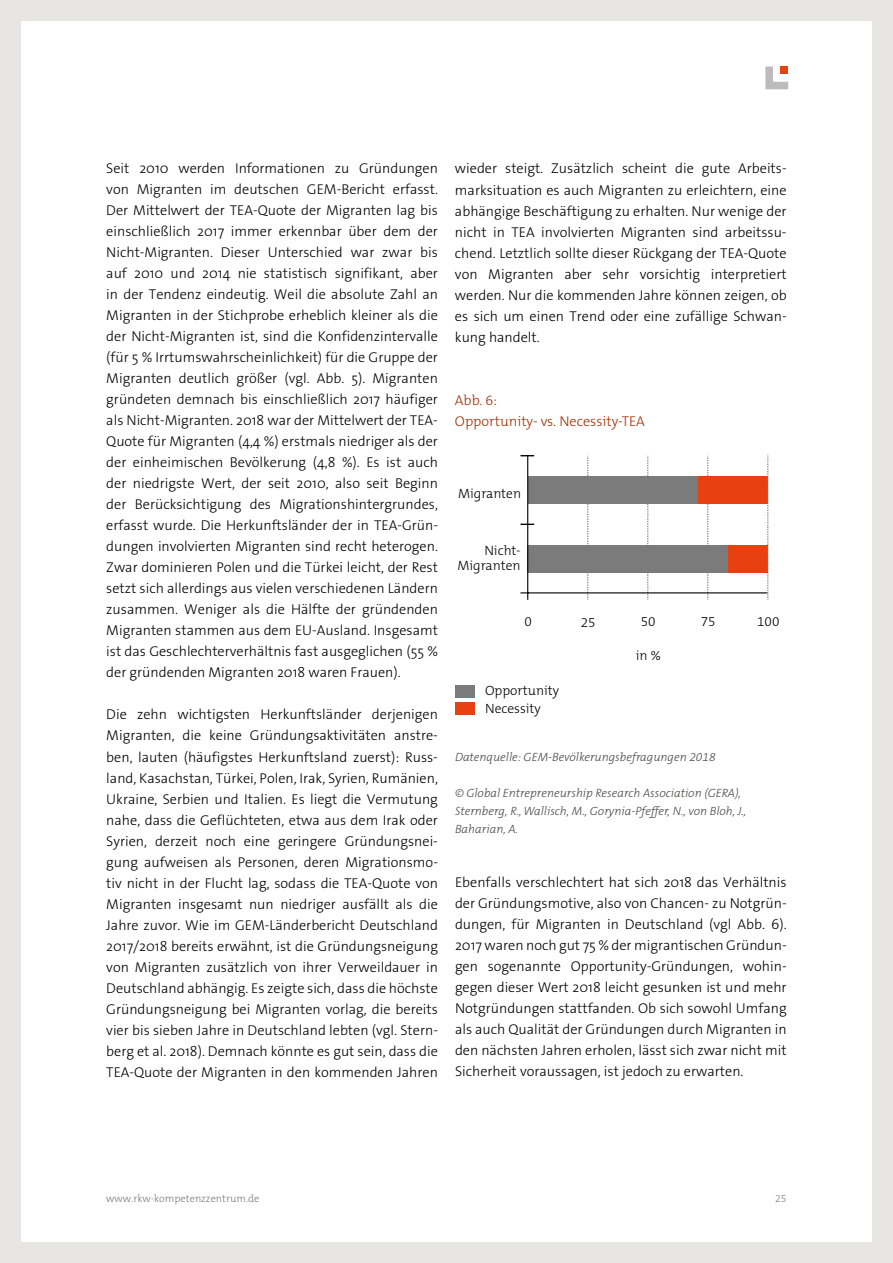
<style>
.page{position:relative;width:893px;height:1263px;background:#e7e6e3}
.page>*{position:absolute;margin:0;border:0;box-sizing:border-box;transform-origin:0 0}
.t1{font:300 14.25px/21px "The Sans Os F";color:#000;text-align:justify}
.t2{font:300 14.25px/21px "The Mix B W3";color:#9f3004}
.t3{font:italic 300 13.5px "The Mix B W3";color:#7c7b7b}
.t4{font:300 13.5px/15px "The Mix B W3";color:#000;text-align:right}
.t5{font:italic 300 12px/18px "The Mix B W3";color:#4a4a49}
.t6{font:300 10.5px "The Mix B W3";color:#7c7b7b}
</style>
<div class="page">
<div style="left:21px;top:21px;width:851px;height:1221px;background:#fff"></div>
<svg style="left:765px;top:67px;width:23px;height:22px"></svg>
<div style="left:781px;top:67px;width:7px;height:7px;background:#e74011"></div>
<svg style="left:587px;top:456px;width:1px;height:144px"></svg>
<svg style="left:647px;top:456px;width:1px;height:144px"></svg>
<svg style="left:707px;top:456px;width:1px;height:144px"></svg>
<div style="left:728px;top:545px;width:39px;height:27px;background:#e74011"></div>
<div style="left:698px;top:476px;width:70px;height:28px;background:#e74011"></div>
<div style="left:528px;top:545px;width:200px;height:27px;background:#7c7b7b"></div>
<div style="left:528px;top:476px;width:170px;height:28px;background:#7c7b7b"></div>
<svg style="left:520px;top:455px;width:14px;height:1px"></svg>
<svg style="left:520px;top:524px;width:14px;height:1px"></svg>
<hr style="left:520px;top:592px;width:247px;height:1px;background:#000">
<hr style="left:527px;top:456px;width:1px;height:144px;background:#000">
<svg style="left:767px;top:455px;width:1px;height:145px"></svg>
<div style="left:455px;top:685px;width:19px;height:13px;background:#7c7b7b"></div>
<div style="left:455px;top:702px;width:19px;height:13px;background:#e74011"></div>
<p class="t1" style="left:106px;top:158px;width:333px">Seit 2010 werden Informationen zu Gründungen von Migranten im deutschen GEM-Bericht erfasst.<br>Der Mittelwert der TEA-Quote der Migranten lag bis einschließlich 2017 immer erkennbar über dem der Nicht-Migranten. Dieser Unterschied war zwar bis auf 2010 und 2014 nie statistisch signifikant, aber in der Tendenz eindeutig. Weil die absolute Zahl an Migranten in der Stichprobe erheblich kleiner als die der Nicht-Migranten ist, sind die Konfidenzintervalle (für 5 % Irrtumswahrscheinlichkeit) für die Gruppe der Migranten deutlich größer (vgl. Abb. 5). Migranten gründeten demnach bis einschließlich 2017 häufiger als Nicht-Migranten. 2018 war der Mittelwert der TEA-Quote für Migranten (4,4 %) erstmals niedriger als der der einheimischen Bevölkerung (4,8 %). Es ist auch der niedrigste Wert, der seit 2010, also seit Beginn der Berücksichtigung des Migrationshintergrundes, erfasst wurde. Die Herkunftsländer der in TEA-Grün&shy;dungen involvierten Migranten sind recht heterogen.<br>Zwar dominieren Polen und die Türkei leicht, der Rest setzt sich allerdings aus vielen verschiedenen Ländern zusammen. Weniger als die Hälfte der gründenden Migranten stammen aus dem EU-Ausland. Insgesamt ist das Geschlechterverhältnis fast ausgeglichen (55 % der gründenden Migranten 2018 waren Frauen).</p>
<p class="t1" style="left:106px;top:704px;width:333px">Die zehn wichtigsten Herkunftsländer derjenigen Migranten, die keine Gründungsaktivitäten anstre&shy;ben, lauten (häufigstes Herkunftsland zuerst): Russ&shy;land, Kasachstan, Türkei, Polen, Irak, Syrien, Rumänien, Ukraine, Serbien und Italien. Es liegt die Vermutung nahe, dass die Geflüchteten, etwa aus dem Irak oder Syrien, derzeit noch eine geringere Gründungsnei&shy;gung aufweisen als Personen, deren Migrationsmo&shy;tiv nicht in der Flucht lag, sodass die TEA-Quote von Migranten insgesamt nun niedriger ausfällt als die Jahre zuvor. Wie im GEM-Länderbericht Deutschland 2017/2018 bereits erwähnt, ist die Gründungsneigung von Migranten zusätzlich von ihrer Verweildauer in Deutschland abhängig. Es zeigte sich, dass die höchste Gründungsneigung bei Migranten vorlag, die bereits vier bis sieben Jahre in Deutschland lebten (vgl. Stern&shy;berg et al. 2018). Demnach könnte es gut sein, dass die TEA-Quote der Migranten in den kommenden Jahren</p>
<p class="t1" style="left:455px;top:158px;width:333px">wieder steigt. Zusätzlich scheint die gute Arbeits&shy;marksituation es auch Migranten zu erleichtern, eine abhängige Beschäftigung zu erhalten. Nur wenige der nicht in TEA involvierten Migranten sind arbeitssu&shy;chend. Letztlich sollte dieser Rückgang der TEA-Quote von Migranten aber sehr vorsichtig interpretiert werden. Nur die kommenden Jahre können zeigen, ob es sich um einen Trend oder eine zufällige Schwan&shy;kung handelt.</p>
<p class="t2" style="left:455px;top:389px;width:191px">Abb. 6:<br>Opportunity- vs. Necessity-TEA</p>
<p class="t4" style="left:458px;top:486px;width:65px">Migranten</p>
<p class="t4" style="left:457px;top:543px;width:65px">Nicht-<br>Migranten</p>
<p class="t4" style="left:525px;top:614px;width:9px">0</p>
<p class="t4" style="left:581px;top:615px;width:16px">25</p>
<p class="t4" style="left:641px;top:614px;width:16px">50</p>
<p class="t4" style="left:701px;top:614px;width:16px">75</p>
<p class="t4" style="left:757px;top:614px;width:24px">100</p>
<p class="t4" style="left:636px;top:648px;width:26px">in %</p>
<p class="t4" style="left:485px;top:682px;width:76px;line-height:17.7px;text-align:left">Opportunity<br>Necessity</p>
<p class="t5" style="left:455px;top:749px;width:262px">Datenquelle: GEM-Bevölkerungsbefragungen 2018</p>
<p class="t5" style="left:455px;top:785px;width:293px">© Global Entrepreneurship Research Association (GERA),<br>Sternberg, R., Wallisch, M., Gorynia-Pfeffer, N., von Bloh, J.,<br>Baharian, A.</p>
<p class="t3" style="left:455px;top:752px;width:295px">Datenquelle: GEM-Bevölkerungsbefragungen 2018</p>
<p class="t3" style="left:455px;top:790px;width:326px">© Global Entrepreneurship Research Association (GERA),</p>
<p class="t1" style="left:455px;top:872px;width:333px">Ebenfalls verschlechtert hat sich 2018 das Verhältnis der Gründungsmotive, also von Chancen- zu Notgrün&shy;dungen, für Migranten in Deutschland (vgl Abb. 6).<br>2017 waren noch gut 75 % der migrantischen Gründun&shy;gen sogenannte Opportunity-Gründungen, wohin&shy;gegen dieser Wert 2018 leicht gesunken ist und mehr Notgründungen stattfanden. Ob sich sowohl Umfang als auch Qualität der Gründungen durch Migranten in den nächsten Jahren erholen, lässt sich zwar nicht mit Sicherheit voraussagen, ist jedoch zu erwarten.</p>
<p class="t6" style="left:106px;top:1192px;width:155px">www.rkw-kompetenzzentrum.de</p>
<p class="t6" style="left:775px;top:1192px;width:13px">25</p>
</div>
